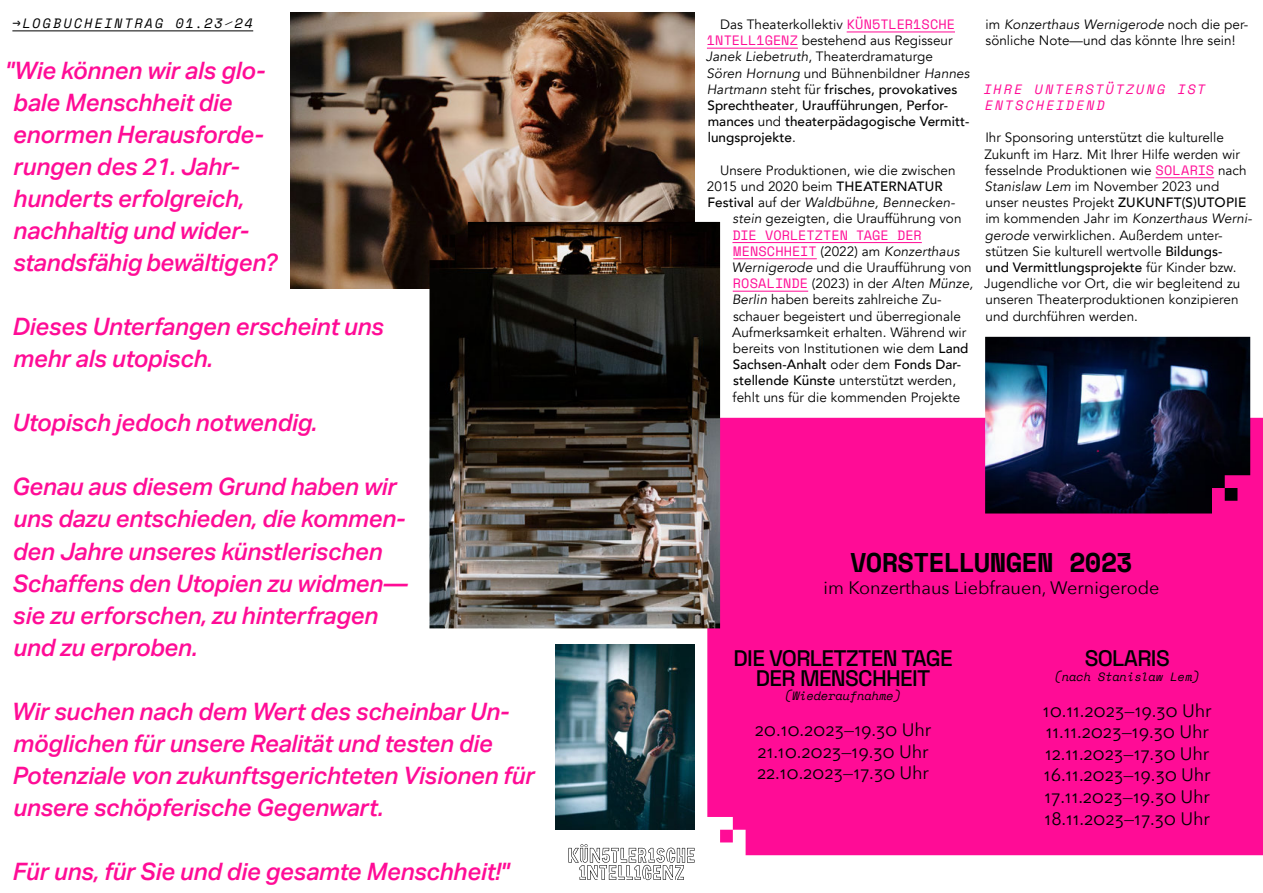
<style>
.page{position:relative;width:1263px;height:893px;background:#fff}
.page>*{position:absolute;margin:0;border:0;box-sizing:border-box;transform-origin:0 0}
.t1{font:700 27px "Space Mono";letter-spacing:-.03em;color:#000}
.t2{font:italic 500 24px/32.1px "Aktiv Grotesk";letter-spacing:-.01em;color:#ff0c96}
.Steckbrief{font:300 22.5px/19.5px "Space Grotesk";letter-spacing:-.03em;color:#000;text-align:center}
.Steckbrief-2{font:18px "Avenir Next";letter-spacing:-.01em;color:#000}
.t3{font:13.5px/16.2px "Avenir";letter-spacing:.005em;color:#000}
.t4{font:500 13.5px/16.2px "Avenir";letter-spacing:.005em;color:#000}
.t5{font:italic 13.5px "Avenir";letter-spacing:.01em;color:#000}
.t6{font:italic 13.5px/16.2px "Space Mono";letter-spacing:.14em;color:#ff0c96}
.t7{font:italic 13.5px "Space Mono";letter-spacing:.14em;color:#000}
.t8{font:13.5px "Space Mono";color:#ff0c96}
.Steckbrief-3{font:italic 12px "Space Mono";letter-spacing:-.01em;color:#000}
.s1{font-weight:400}
.s2{font-family:"Space Mono";font-weight:400;color:#ff0c96}
.s3{font-weight:400;font-style:italic}
.s4{font-weight:500}
.s5{font-weight:500;font-style:normal}
.s6{font-style:normal}
.s7{font-style:italic}
.s8{font-family:"Space Mono";font-style:normal;color:#ff0c96}
.s9{font-family:"Space Mono";color:#ff0c96}
</style>
<div class="page">
<div style="left:707px;top:418px;width:556px;height:437px;background:#ff0c96"></div>
<img style="left:985px;top:337px;width:265px;height:176px">
<img style="left:291px;top:13px;width:404px;height:276px">
<img style="left:429px;top:222px;width:291px;height:406px">
<hr style="left:847px;top:32px;width:108px;height:1px;background:#ff0c96">
<hr style="left:707px;top:48px;width:91px;height:1px;background:#ff0c96">
<hr style="left:732px;top:242px;width:190px;height:1px;background:#ff0c96">
<hr style="left:733px;top:258px;width:84px;height:1px;background:#ff0c96">
<hr style="left:733px;top:291px;width:75px;height:1px;background:#ff0c96">
<hr style="left:1155px;top:177px;width:59px;height:1px;background:#ff0c96">
<svg style="left:568px;top:844px;width:126px;height:36px"></svg>
<hr style="left:12px;top:31px;width:241px;height:1px;background:#000">
<img style="left:556px;top:645px;width:139px;height:184px">
<p class="t7" style="left:12px;top:13px;width:242px">→LOGBUCHEINTRAG 01.23⁄24</p>
<p class="t2" style="left:13px;top:54px;width:265px;text-indent:-7px">"Wie können wir als glo&shy;bale Menschheit die enormen Herausforde&shy;rungen des 21. Jahr&shy;hunderts erfolgreich, nachhaltig und wider&shy;standsfähig bewältigen?</p>
<p class="t2" style="left:12px;top:311px;width:373px">Dieses Unterfangen erscheint uns mehr als utopisch.</p>
<p class="t2" style="left:12px;top:407px;width:306px">Utopisch jedoch notwendig.</p>
<p class="t2" style="left:12px;top:471px;width:396px">Genau aus diesem Grund haben wir uns dazu entschieden, die kommen&shy;den Jahre unseres künstlerischen<br>Schaffens den Utopien zu widmen— sie zu erforschen, zu hinterfragen und zu erproben.</p>
<p class="t2" style="left:11px;top:695px;width:524px">Wir suchen nach dem Wert des scheinbar Un&shy;möglichen für unsere Realität und testen die Potenziale von zukunftsgerichteten Visionen für unsere schöpferische Gegenwart.</p>
<p class="t2" style="left:12px;top:856px;width:498px">Für uns, für Sie und die gesamte Menschheit!"</p>
<p class="t4" style="left:706px;top:15px;width:265px;text-indent:14px"><span class="s1">Das Theaterkollektiv</span> <span class="s2">KÜN5TLER1SCHE 1NTELL1GENZ</span> <span class="s1">bestehend aus Regisseur </span><span class="s3">Janek Liebetruth</span><span class="s1">, Theaterdramaturge </span><span class="s3">Sören Hornung</span> <span class="s1">und Bühnenbildner</span> <span class="s3">Hannes Hartmann</span> <span class="s1">steht für</span> frisches, provokatives Sprechtheater<span class="s1">,</span> Uraufführungen<span class="s1">,</span> Perfor&shy;mances <span class="s1">und</span> theaterpädagogische Vermitt&shy;lungsprojekte<span class="s1">.</span></p>
<p class="t3" style="left:720px;top:162px;width:237px">Unsere Produktionen, wie die zwischen</p>
<p class="t3" style="left:707px;top:178px;width:237px">2015 und 2020 beim <span class="s4">THEATERNATUR</span></p>
<p class="t5" style="left:707px;top:194px;width:249px"><span class="s5">Festival</span> <span class="s6">auf der</span> Waldbühne, Bennecken-</p>
<p class="t3" style="left:732px;top:211px;width:230px"><span class="s7">stein</span> gezeigten, die Uraufführung von</p>
<p class="t8" style="left:732px;top:225px;width:191px">DIE VORLETZTEN TAGE DER</p>
<p class="t5" style="left:733px;top:243px;width:228px"><span class="s8">MENSCHHEIT</span> <span class="s6">(2022) am</span> Konzerthaus</p>
<p class="t3" style="left:732px;top:259px;width:241px"><span class="s7">Wernigerode</span> und die Uraufführung von</p>
<p class="t3" style="left:733px;top:276px;width:242px"><span class="s9">ROSALINDE</span> (2023) in der <span class="s7">Alten Münze,</span></p>
<p class="t3" style="left:732px;top:292px;width:211px"><span class="s7">Berlin</span> haben bereits zahlreiche Zu-</p>
<p class="t3" style="left:733px;top:308px;width:229px">schauer begeistert und überregionale</p>
<p class="t3" style="left:732px;top:324px;width:236px">Aufmerksamkeit erhalten. Während wir</p>
<p class="t3" style="left:733px;top:340px;width:237px">bereits von Institutionen wie dem <span class="s4">Land</span></p>
<p class="t4" style="left:733px;top:356px;width:230px">Sachsen-Anhalt <span class="s1">oder dem</span> Fonds Dar-</p>
<p class="t3" style="left:733px;top:373px;width:225px"><span class="s4">stellende Künste</span> unterstützt werden,</p>
<p class="t3" style="left:733px;top:389px;width:229px">fehlt uns für die kommenden Projekte</p>
<p class="t3" style="left:985px;top:16px;width:265px">im <span class="s7">Konzerthaus Wernigerode</span> noch die per&shy;sönliche Note—und das könnte Ihre sein!</p>
<p class="t6" style="left:984px;top:80px;width:224px">IHRE UNTERSTÜTZUNG IST<br>ENTSCHEIDEND</p>
<p class="t3" style="left:984px;top:130px;width:269px">Ihr Sponsoring unterstützt die kulturelle Zukunft im Harz. Mit Ihrer Hilfe werden wir fesselnde Produktionen wie <span class="s9">SOLARIS</span> nach <span class="s7">Stanislaw Lem</span> im November 2023 und unser neustes Projekt <span class="s4">ZUKUNFT(S)UTOPIE </span>im kommenden Jahr im <span class="s7">Konzerthaus Werni&shy;gerode</span> verwirklichen. Außerdem unter&shy;stützen Sie kulturell wertvolle <span class="s4">Bildungs-<br>und Vermittlungsprojekte</span> für Kinder bzw.<br>Jugendliche vor Ort, die wir begleitend zu unseren Theaterproduktionen konzipieren und durchführen werden.</p>
<p class="t1" style="left:850px;top:542px;width:284px">VORSTELLUNGEN 2023</p>
<p class="Steckbrief-2" style="left:824px;top:572px;width:337px">im Konzerthaus Liebfrauen, Wernigerode</p>
<p class="Steckbrief" style="left:733px;top:647px;width:221px">DIE VORLETZTEN TAGE<br>DER MENSCHHEIT</p>
<p class="Steckbrief-3" style="left:785px;top:687px;width:117px">(Wiederaufnahme)</p>
<p class="Steckbrief-2" style="left:755px;top:714px;width:178px">20.10.2023—19.30 Uhr</p>
<p class="Steckbrief-2" style="left:758px;top:736px;width:172px">21.10.2023—19.30 Uhr</p>
<p class="Steckbrief-2" style="left:757px;top:758px;width:173px">22.10.2023—17.30 Uhr</p>
<p class="Steckbrief" style="left:1085px;top:647px;width:86px">SOLARIS</p>
<p class="Steckbrief-3" style="left:1055px;top:667px;width:146px">(nach Stanislaw Lem)</p>
<p class="Steckbrief-2" style="left:1043px;top:695px;width:170px">10.11.2023—19.30 Uhr</p>
<p class="Steckbrief-2" style="left:1046px;top:717px;width:165px">11.11.2023—19.30 Uhr</p>
<p class="Steckbrief-2" style="left:1045px;top:738px;width:166px">12.11.2023—17.30 Uhr</p>
<p class="Steckbrief-2" style="left:1044px;top:760px;width:168px">16.11.2023—19.30 Uhr</p>
<p class="Steckbrief-2" style="left:1044px;top:781px;width:167px">17.11.2023—19.30 Uhr</p>
<p class="Steckbrief-2" style="left:1044px;top:803px;width:167px">18.11.2023—17.30 Uhr</p>
</div>
